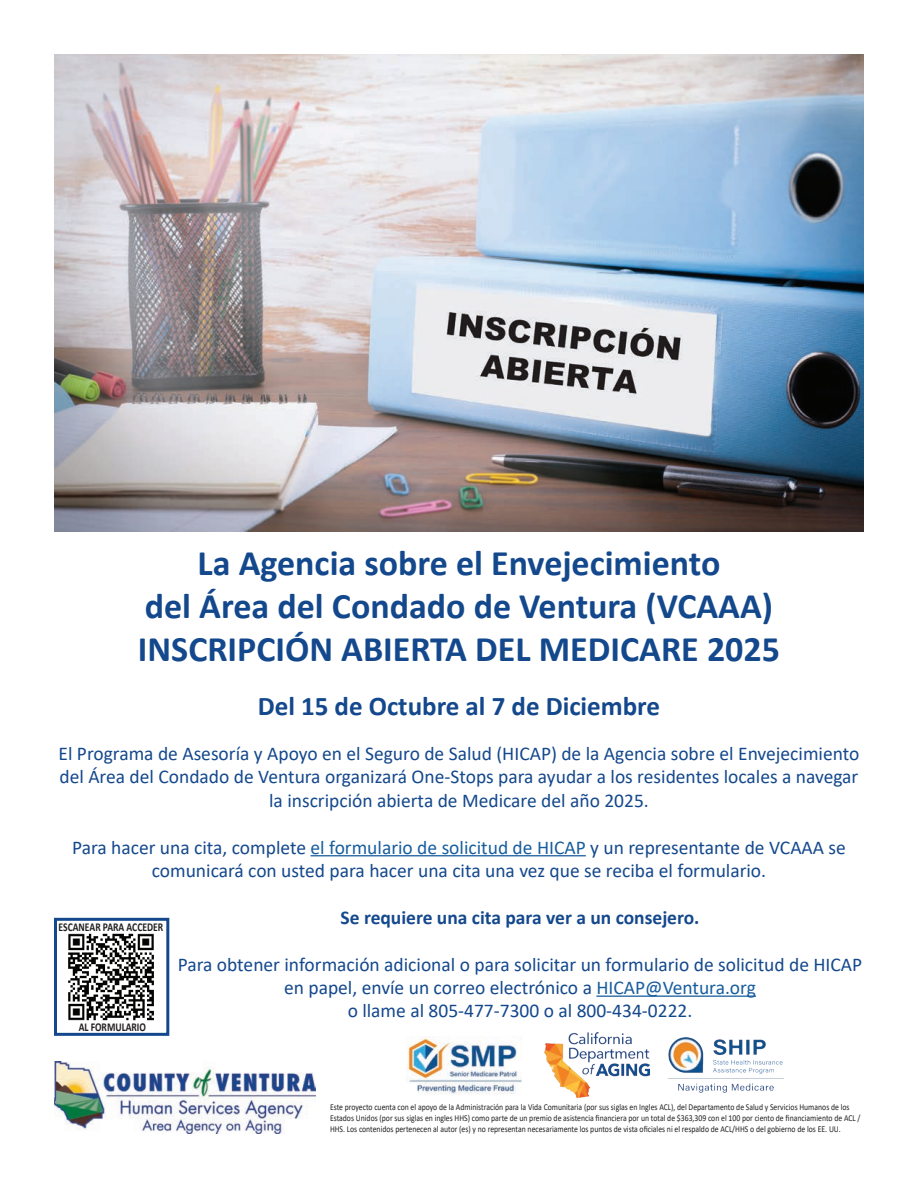
<style>
.page{position:relative;width:918px;height:1188px;background:#fff}
.page>*{position:absolute;margin:0;border:0;box-sizing:border-box;transform-origin:0 0}
.t1{font:700 36px/43.2px "Calibri";color:#14488d;text-align:center}
.t2{font:700 27px "Calibri";color:#14488d}
.t3{font:19.5px/23.4px "Calibri";color:#14488d;text-align:center}
.t4{font:700 19.5px "Calibri";color:#14488d}
.t5{font:700 12px "Calibri";color:#231f20;scale:.8 1}
.t6{font:9px/10.8px "Calibri";color:#231f20;scale:.86 1}
.s1{color:#175d9e}
</style>
<div class="page">
<hr style="left:311px;top:855px;width:275px;height:1px;background:#175d9e">
<hr style="left:596px;top:996px;width:160px;height:1px;background:#175d9e">
<img style="left:54px;top:1061px;width:261px;height:72px">
<img style="left:55px;top:54px;width:808px;height:477px">
<div style="left:54px;top:918px;width:115px;height:118px;border:3px solid #14488d"></div>
<img style="left:68px;top:933px;width:86px;height:88px">
<img style="left:406px;top:1037px;width:116px;height:58px">
<img style="left:544px;top:1032px;width:106px;height:65px">
<img style="left:668px;top:1037px;width:116px;height:56px">
<h1 class="t1" style="left:138px;top:541px;width:644px">La Agencia sobre el Envejecimiento<br>del Área del Condado de Ventura (VCAAA)<br>INSCRIPCIÓN ABIERTA DEL MEDICARE 2025</h1>
<h2 class="t2" style="left:258px;top:687px;width:404px">Del 15 de Octubre al 7 de Diciembre</h2>
<p class="t3" style="left:59px;top:741px;width:802px">El Programa de Asesoría y Apoyo en el Seguro de Salud (HICAP) de la Agencia sobre el Envejecimiento del Área del Condado de Ventura organizará One-Stops para ayudar a los residentes locales a navegar la inscripción abierta de Medicare del año 2025.</p>
<p class="t3" style="left:72px;top:835px;width:775px">Para hacer una cita, complete <span class="s1">el formulario de solicitud de HICAP</span> y un representante de VCAAA se comunicará con usted para hacer una cita una vez que se reciba el formulario.</p>
<p class="t4" style="left:341px;top:903px;width:360px">Se requiere una cita para ver a un consejero.</p>
<p class="t3" style="left:178px;top:952px;width:686px">Para obtener información adicional o para solicitar un formulario de solicitud de HICAP en papel, envíe un correo electrónico a <span class="s1">HICAP@Ventura.org<br></span>o llame al 805-477-7300 o al 800-434-0222.</p>
<p class="t5" style="left:59px;top:918px;width:132px">ESCANEAR PARA ACCEDER</p>
<p class="t5" style="left:79px;top:1019px;width:86px">AL FORMULARIO</p>
<p class="t6" style="left:330px;top:1102px;width:619px">Este proyecto cuenta con el apoyo de la Administración para la Vida Comunitaria (por sus siglas en Ingles ACL), del Departamento de Salud y Servicios Humanos de los<br>Estados Unidos (por sus siglas en ingles HHS) como parte de un premio de asistencia financiera por un total de $363,309 con el 100 por ciento de financiamiento de ACL /<br>HHS. Los contenidos pertenecen al autor (es) y no representan necesariamente los puntos de vista oficiales ni el respaldo de ACL/HHS o del gobierno de los EE. UU.</p>
</div>
